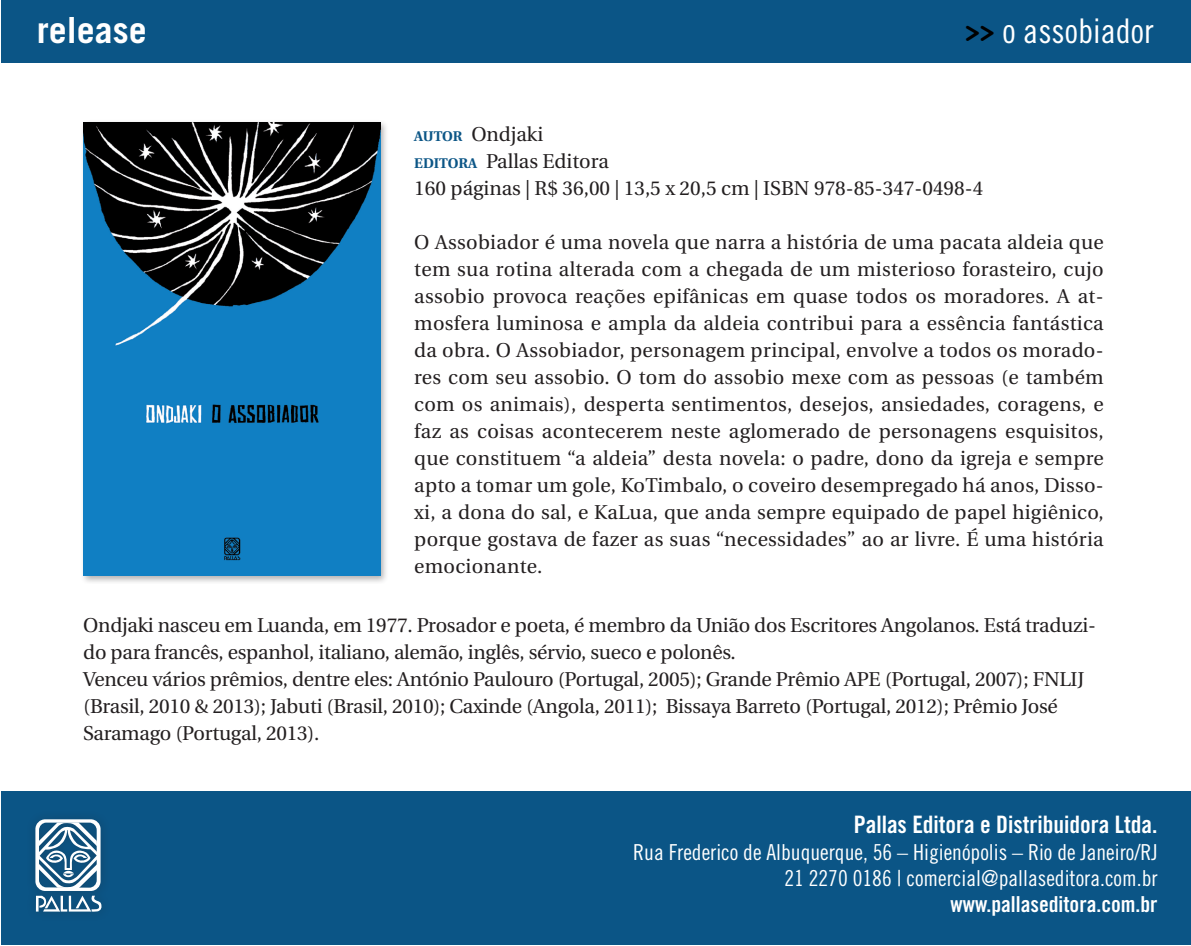
<style>
.page{position:relative;width:1191px;height:946px;background:#fff}
.page>*{position:absolute;margin:0;border:0;box-sizing:border-box;transform-origin:0 0}
.t1{font:700 36px "Trade Gothic";color:#fff}
.t2{font:34px "Trade Gothic Cond Eighteen";color:#fff}
.t3{font:24px "Trade Gothic Bold Cond Twenty";color:#fff}
.t4{font:22px/26.4px "Trade Gothic Cond Eighteen";color:#fff;text-align:right}
.t5{font:22px "Trade Gothic Bold Cond Twenty";color:#fff}
.t6{font:20px/27px "Utopia";letter-spacing:-.01em;color:#231f20}
.s1{font-family:"Westminster";font-size:36px;color:#000}
.s2{font-weight:700;font-size:14px;color:#0b5586}
</style>
<div class="page">
<div style="left:1px;top:0;width:1190px;height:62px;background:#0b5586"></div>
<div style="left:1px;top:791px;width:1190px;height:153px;background:#0b5586"></div>
<svg style="left:35px;top:818px;width:67px;height:93px"></svg>
<div style="left:80px;top:119px;width:309px;height:465px;background:#231f20;opacity:.35"></div>
<img style="left:83px;top:123px;width:297px;height:452px">
<h1 class="t1" style="left:37px;top:8px;width:111px">release</h1>
<h2 class="t2" style="left:965px;top:11px;width:190px"><span class="s1">&gt;&gt;</span> o assobiador</h2>
<p class="t6" style="left:414px;top:121px;width:570px"><span class="s2">AUTOR</span> Ondjaki<br><span class="s2">EDITORA</span> Pallas Editora<br>160 páginas | R$ 36,00 | 13,5 x 20,5 cm | ISBN 978-85-347-0498-4</p>
<p class="t6" style="left:414px;top:229px;width:691px;text-align:justify">O Assobiador é uma novela que narra a história de uma pacata aldeia que tem sua rotina alterada com a chegada de um misterioso forasteiro, cujo assobio provoca reações epifânicas em quase todos os moradores. A at&shy;mosfera luminosa e ampla da aldeia contribui para a essência fantástica da obra. O Assobiador, personagem principal, envolve a todos os morado&shy;res com seu assobio. O tom do assobio mexe com as pessoas (e também com os animais), desperta sentimentos, desejos, ansiedades, coragens, e faz as coisas acontecerem neste aglomerado de personagens esquisitos, que constituem “a aldeia” desta novela: o padre, dono da igreja e sempre apto a tomar um gole, KoTimbalo, o coveiro desempregado há anos, Disso&shy;xi, a dona do sal, e KaLua, que anda sempre equipado de papel higiênico, porque gostava de fazer as suas “necessidades” ao ar livre. É uma história emocionante.</p>
<p class="t6" style="left:83px;top:612px;width:1014px">Ondjaki nasceu em Luanda, em 1977. Prosador e poeta, é membro da União dos Escritores Angolanos. Está traduzi&shy;do para francês, espanhol, italiano, alemão, inglês, sérvio, sueco e polonês.<br>Venceu vários prêmios, dentre eles: António Paulouro (Portugal, 2005); Grande Prêmio APE (Portugal, 2007); FNLIJ (Brasil, 2010 &amp; 2013); Jabuti (Brasil, 2010); Caxinde (Angola, 2011); Bissaya Barreto (Portugal, 2012); Prêmio José Saramago (Portugal, 2013).</p>
<p class="t3" style="left:853px;top:809px;width:305px">Pallas Editora e Distribuidora Ltda.</p>
<p class="t4" style="left:633px;top:837px;width:526px">Rua Frederico de Albuquerque, 56 – Higienópolis – Rio de Janeiro/RJ<br>21 2270 0186 | comercial@pallaseditora.com.br</p>
<p class="t5" style="left:950px;top:890px;width:208px">www.pallaseditora.com.br</p>
</div>
